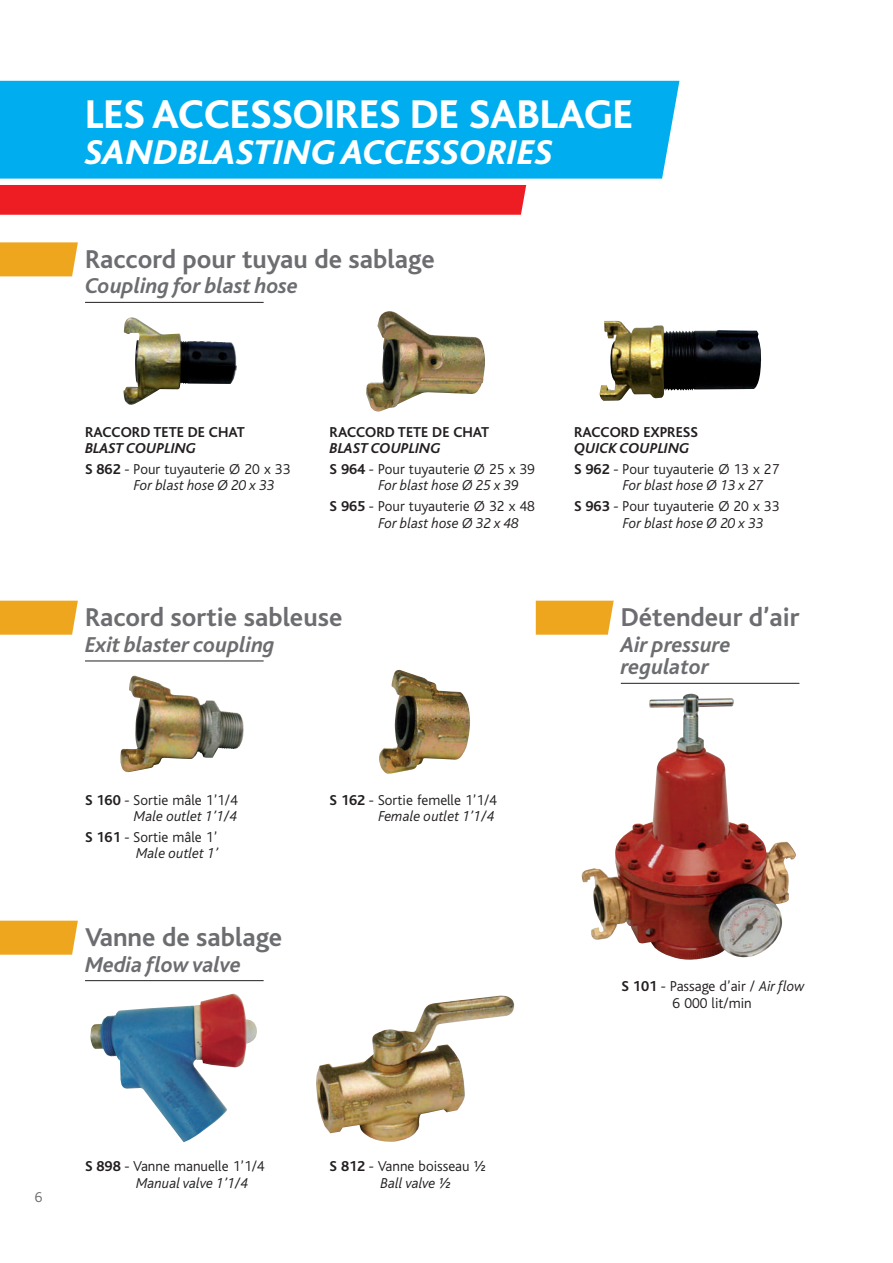
<style>
.page{position:relative;width:893px;height:1263px;background:#fff}
.page>*{position:absolute;margin:0;border:0;box-sizing:border-box;transform-origin:0 0}
.t1{font:800 42px "Bliss";color:#fff}
.t2{font:italic 800 36px "Bliss";color:#fff}
.t3{font:700 27px "Bliss";color:#6c6d70}
.t4{font:italic 700 22.5px/22.5px "Bliss";color:#6c6d70}
.t5{font:300 15px/20.7px "Bliss";color:#231f20}
.t6{font:italic 300 15px/16.5px "Bliss";color:#231f20;text-align:right}
.t7{font:700 15px "Bliss";color:#231f20}
.t8{font:300 15px "Bliss";color:#6c6d70}
.s1{font-weight:700;font-style:italic}
.s2{font-weight:700}
.s3{font-style:italic}
.s4{font-weight:700;font-style:normal}
.s5{font-style:normal}
</style>
<div class="page">
<svg style="left:0;top:242px;width:78px;height:34px;background:#eeaa2a"></svg>
<svg style="left:0;top:601px;width:78px;height:34px;background:#eeaa29"></svg>
<svg style="left:0;top:921px;width:78px;height:34px;background:#eeaa29"></svg>
<svg style="left:536px;top:601px;width:78px;height:34px;background:#eeaa2a"></svg>
<div style="left:0;top:81px;width:679px;height:98px;background:#00aeef"></div>
<div style="left:0;top:185px;width:526px;height:30px;background:#ee1d23"></div>
<img style="left:123px;top:317px;width:114px;height:88px">
<img style="left:120px;top:675px;width:124px;height:98px">
<img style="left:90px;top:994px;width:167px;height:148px">
<img style="left:366px;top:311px;width:119px;height:101px">
<img style="left:379px;top:670px;width:91px;height:104px">
<img style="left:316px;top:995px;width:199px;height:147px">
<img style="left:581px;top:694px;width:215px;height:266px">
<img style="left:599px;top:321px;width:163px;height:80px">
<hr style="left:85px;top:302px;width:179px;height:1px;background:#231f20">
<hr style="left:85px;top:661px;width:179px;height:1px;background:#231f20">
<hr style="left:621px;top:683px;width:178px;height:1px;background:#231f20">
<hr style="left:85px;top:980px;width:179px;height:1px;background:#231f20">
<h1 class="t1" style="left:85px;top:92px;width:549px">LES ACCESSOIRES DE SABLAGE</h1>
<h2 class="t2" style="left:85px;top:133px;width:470px">SANDBLASTING ACCESSORIES</h2>
<h3 class="t3" style="left:85px;top:245px;width:351px">Raccord pour tuyau de sablage</h3>
<h3 class="t4" style="left:85px;top:275px;width:215px">Coupling for blast hose</h3>
<p class="t7" style="left:85px;top:424px;width:161px">RACCORD TETE DE CHAT</p>
<p class="t5" style="left:85px;top:438px;width:207px"><span class="s1">BLAST COUPLING<br></span><span class="s2">S 862</span> <span class="s3">-</span> Pour tuyauterie Ø 20 x 33</p>
<p class="t6" style="left:134px;top:478px;width:142px">For blast hose Ø 20 x 33</p>
<p class="t7" style="left:330px;top:424px;width:161px">RACCORD TETE DE CHAT</p>
<p class="t5" style="left:330px;top:438px;width:207px"><span class="s1">BLAST COUPLING<br></span><span class="s2">S 964</span> <span class="s3">-</span> Pour tuyauterie Ø 25 x 39</p>
<p class="t5" style="left:330px;top:475px;width:207px;text-indent:49px"><span class="s3">For blast hose Ø 25 x 39<br></span><span class="s2">S 965</span> <span class="s3">-</span> Pour tuyauterie Ø 32 x 48</p>
<p class="t6" style="left:378px;top:515px;width:142px">For blast hose Ø 32 x 48</p>
<h3 class="t3" style="left:85px;top:603px;width:259px">Racord sortie sableuse</h3>
<h3 class="t4" style="left:85px;top:634px;width:191px">Exit blaster coupling</h3>
<p class="t7" style="left:574px;top:424px;width:125px">RACCORD EXPRESS</p>
<p class="t5" style="left:574px;top:438px;width:207px"><span class="s1">QUICK COUPLING<br></span><span class="s2">S 962</span> <span class="s3">-</span> Pour tuyauterie Ø 13 x 27</p>
<p class="t5" style="left:574px;top:475px;width:207px;text-indent:49px"><span class="s3">For blast hose Ø 13 x 27<br></span><span class="s2">S 963</span> <span class="s3">-</span> Pour tuyauterie Ø 20 x 33</p>
<p class="t6" style="left:623px;top:515px;width:142px">For blast hose Ø 20 x 33</p>
<h3 class="t3" style="left:621px;top:603px;width:180px">Détendeur d’air</h3>
<h3 class="t4" style="left:621px;top:634px;width:111px">Air pressure regulator</h3>
<p class="t6" style="left:85px;top:792px;width:154px"><span class="s4">S 160</span> - <span class="s5">Sortie mâle 1’1/4<br></span>Male outlet 1’1/4</p>
<p class="t6" style="left:85px;top:829px;width:135px"><span class="s4">S 161</span> - <span class="s5">Sortie mâle 1’<br></span>Male outlet 1’</p>
<h3 class="t3" style="left:85px;top:923px;width:199px">Vanne de sablage</h3>
<h3 class="t4" style="left:85px;top:953px;width:157px">Media flow valve</h3>
<p class="t6" style="left:330px;top:792px;width:169px"><span class="s4">S 162</span> - <span class="s5">Sortie femelle 1’1/4<br></span>Female outlet 1’1/4</p>
<p class="t5" style="left:621px;top:978px;width:184px;line-height:16.5px;text-align:center"><span class="s2">S 101</span> <span class="s3">-</span> Passage d’air / <span class="s3">Air flow<br></span>6 000 lit/min</p>
<p class="t8" style="left:35px;top:1189px;width:9px">6</p>
<p class="t5" style="left:136px;top:1158px;width:130px;line-height:16.5px;text-indent:-51px"><span class="s2">S 898</span> <span class="s3">-</span> Vanne manuelle 1’1/4<br><span class="s3">Manual valve 1’1/4</span></p>
<p class="t5" style="left:381px;top:1158px;width:107px;line-height:16.5px;text-indent:-51px"><span class="s2">S 812</span> <span class="s3">-</span> Vanne boisseau ½<br><span class="s3">Ball valve ½</span></p>
</div>
